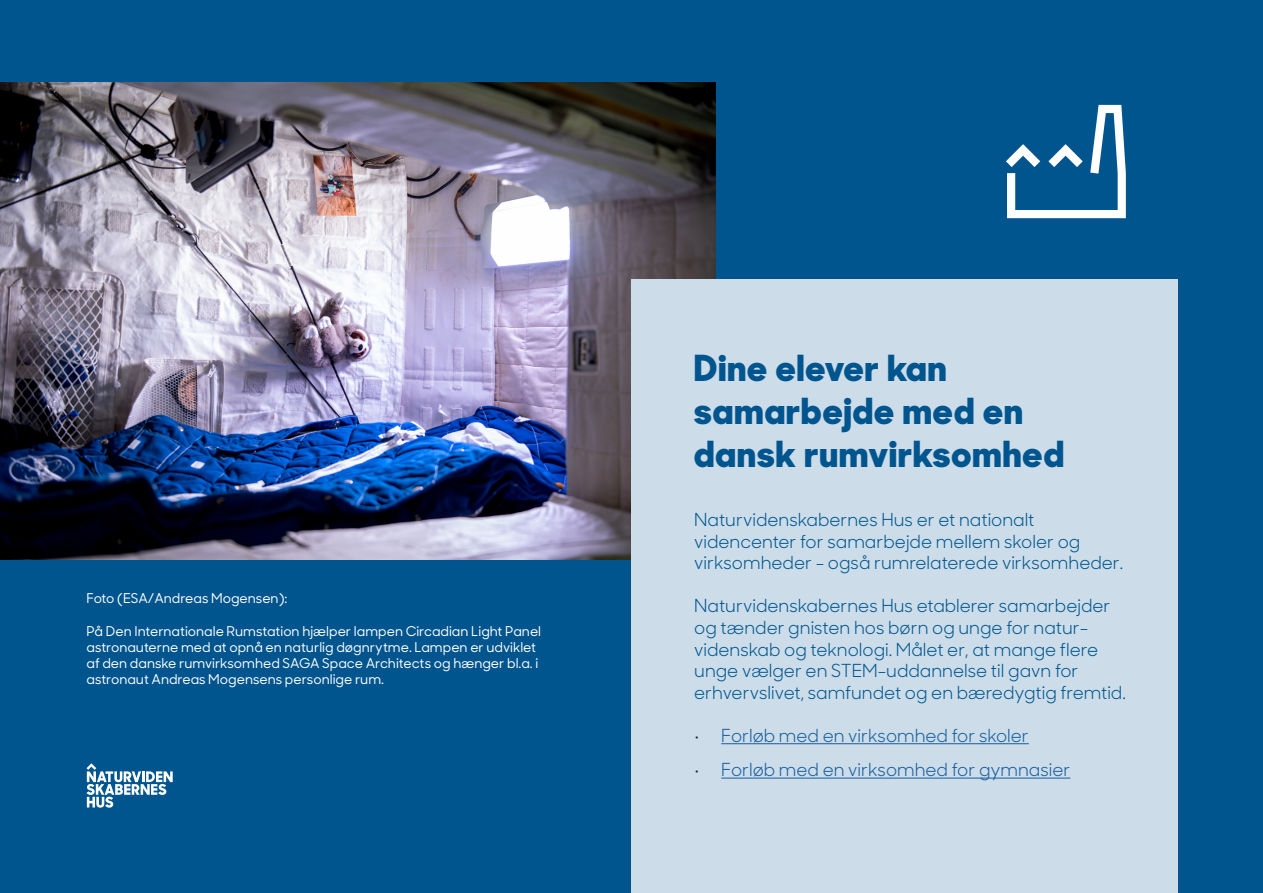
<style>
.page{position:relative;width:1263px;height:893px;background:#00558f}
.page>*{position:absolute;margin:0;border:0;box-sizing:border-box;transform-origin:0 0}
.t1{font:800 36px/43.2px "Sharp Sans Display No 1";letter-spacing:.03em;color:#00558f}
.t2{font:18px/21.6px "Sharp Sans Display No 1";color:#00558f}
.t3{font:18px "Sharp Sans Display No 1";color:#175d9e}
.t4{font:500 13.5px/16.2px "Sharp Sans Display No 1";color:#fff}
.s1{color:#231f20}
</style>
<div class="page">
<img style="left:0;top:82px;width:715px;height:477px">
<div style="left:631px;top:279px;width:547px;height:614px;background:#ccdde9"></div>
<hr style="left:721px;top:743px;width:308px;height:1px;background:#175d9e">
<hr style="left:721px;top:778px;width:349px;height:1px;background:#175d9e">
<svg style="left:1006px;top:105px;width:120px;height:113px"></svg>
<svg style="left:86px;top:763px;width:87px;height:45px"></svg>
<p class="t4" style="left:86px;top:590px;width:202px">Foto (ESA/Andreas Mogensen):</p>
<p class="t4" style="left:86px;top:622px;width:456px">På Den Internationale Rumstation hjælper lampen Circadian Light Panel astronauterne med at opnå en naturlig døgnrytme. Lampen er udviklet af den danske rumvirksomhed SAGA Space Architects og hænger bl.a. i astronaut Andreas Mogensens personlige rum.</p>
<p class="t1" style="left:694px;top:344px;width:371px">Dine elever kan samarbejde med en dansk rumvirksomhed</p>
<p class="t2" style="left:694px;top:507px;width:431px">Naturvidenskabernes Hus er et nationalt videncenter for samarbejde mellem skoler og virksomheder - også rumrelaterede virksomheder.</p>
<p class="t2" style="left:694px;top:594px;width:433px">Naturvidenskabernes Hus etablerer samarbejder og tænder gnisten hos børn og unge for natur&shy;videnskab og teknologi. Målet er, at mange flere unge vælger en STEM-uddannelse til gavn for erhvervslivet, samfundet og en bæredygtig fremtid.</p>
<p class="t3" style="left:694px;top:721px;width:336px"><span class="s1">•</span> Forløb med en virksomhed for skoler</p>
<p class="t3" style="left:694px;top:755px;width:378px"><span class="s1">•</span> Forløb med en virksomhed for gymnasier</p>
</div>
